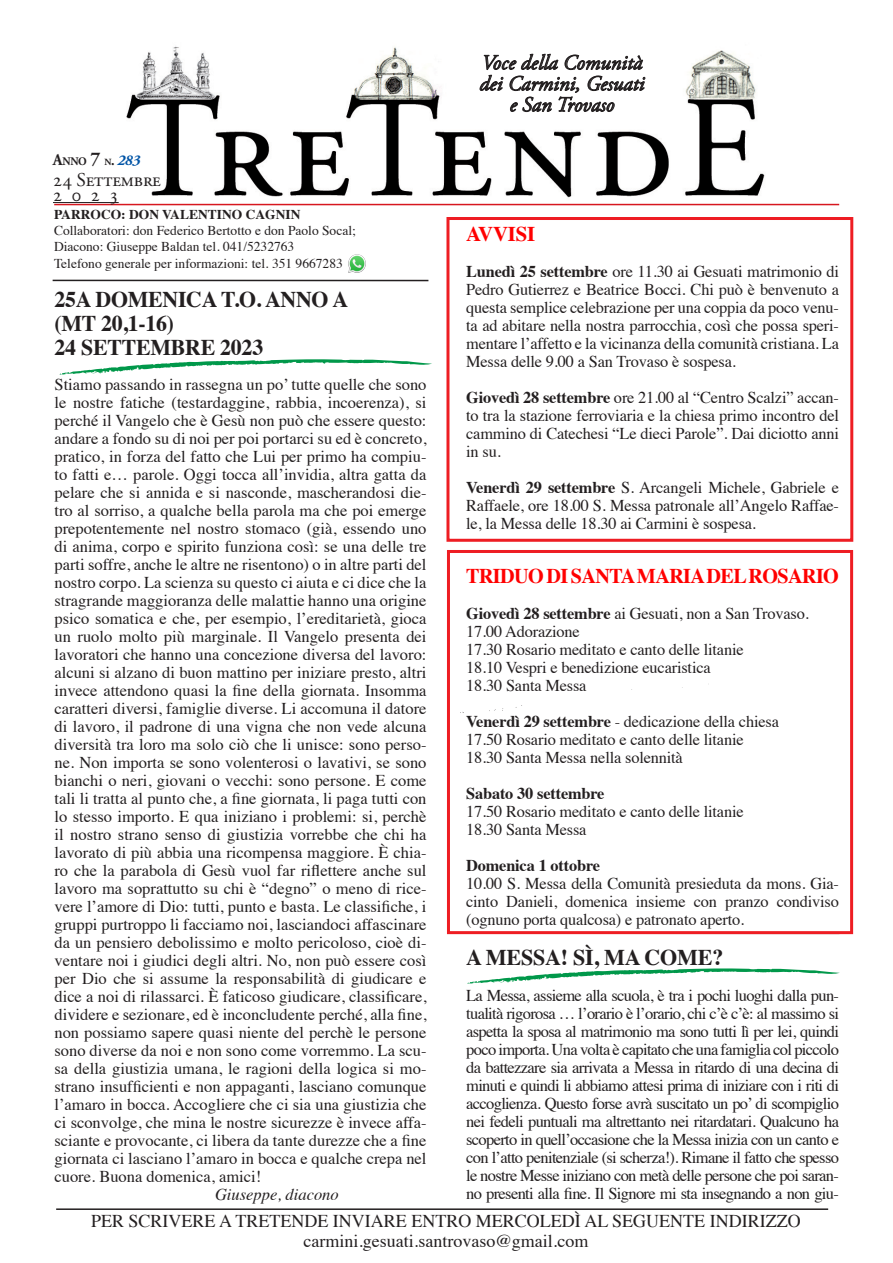
<style>
.page{position:relative;width:893px;height:1263px;background:#fff}
.page>*{position:absolute;margin:0;border:0;box-sizing:border-box;transform-origin:0 0}
.t1{font:700 22.5px "Times";letter-spacing:-.01em;color:#231f20}
.t2{font:italic 21px "Adobe Garamond Pro";color:#231f20}
.t3{font:700 21px "Times";letter-spacing:-.03em;color:#f00;scale:.96 1}
.t4{font:700 21px "Times";letter-spacing:-.03em;color:#f00}
.t5{font:19.5px "Adobe Garamond Pro";letter-spacing:-.01em;color:#231f20}
.t6{font:18px "Times";color:#231f20}
.t7{font:16.5px/18px "Times";letter-spacing:-.01em;color:#231f20;text-align:justify}
.t8{font:700 16.5px "Times";letter-spacing:-.01em;color:#231f20}
.t9{font:italic 16.5px "Times";color:#231f20}
.t10{font:13.5px "Times";color:#231f20}
.t11{font:700 13.5px "Times";color:#231f20}
.t12{font:700 11.55px "Adobe Garamond Pro";color:#231f20;scale:.95 1}
.s1{font-size:16.5px}
.s2{font-size:19.5px}
.s3{font-size:9.45px}
.s4{font-size:13.5px}
.s5{font-style:italic;font-size:15px;color:#0154a6}
.s6{font-weight:700}
</style>
<div class="page">
<div style="left:446px;top:217px;width:407px;height:325px;border:3px solid #ee1d23"></div>
<img style="left:90px;top:46px;width:711px;height:158px">
<hr style="left:54px;top:204px;width:785px;height:1px;background:#d7171f">
<svg style="left:480px;top:54px;width:165px;height:58px"></svg>
<hr style="left:53px;top:202px;width:66px;height:1px;background:#231f20">
<hr style="left:56px;top:1208px;width:772px;height:2px;background:#231f20">
<hr style="left:53px;top:280px;width:375px;height:1px;background:#231f20">
<img style="left:348px;top:254px;width:18px;height:19px">
<svg style="left:59px;top:359px;width:373px;height:16px"></svg>
<svg style="left:467px;top:968px;width:373px;height:16px"></svg>
<div style="left:447px;top:550px;width:406px;height:384px;border:3px solid #ee1d23"></div>
<p class="t12" style="left:53px;top:154px;width:93px"><span class="s1">A</span>NNO <span class="s2">7</span> <span class="s3">N</span><span class="s4">.</span> <span class="s5">283</span></p>
<p class="t5" style="left:53px;top:168px;width:109px">24 Settembre</p>
<p class="t5" style="left:53px;top:183px;width:67px">2 0 2 3</p>
<p class="t11" style="left:54px;top:202px;width:248px">PARROCO: DON VALENTINO CAGNIN</p>
<p class="t10" style="left:54px;top:218px;width:303px">Collaboratori: don Federico Bertotto e don Paolo Socal;</p>
<p class="t10" style="left:54px;top:234px;width:242px">Diacono: Giuseppe Baldan tel. 041/5232763</p>
<p class="t10" style="left:54px;top:250px;width:290px">Telefono generale per informazioni: tel. 351 9667283</p>
<p class="t1" style="left:54px;top:278px;width:295px">25A DOMENICA T.O. ANNO A</p>
<p class="t1" style="left:54px;top:302px;width:121px">(MT 20,1-16)</p>
<p class="t1" style="left:54px;top:326px;width:210px">24 SETTEMBRE 2023</p>
<p class="t7" style="left:54px;top:374px;width:374px">Stiamo passando in rassegna un po’ tutte quelle che sono le nostre fatiche (testardaggine, rabbia, incoerenza), si perché il Vangelo che è Gesù non può che essere questo: andare a fondo su di noi per poi portarci su ed è concreto, pratico, in forza del fatto che Lui per primo ha compiu&shy;to fatti e… parole. Oggi tocca all’invidia, altra gatta da pelare che si annida e si nasconde, mascherandosi die&shy;tro al sorriso, a qualche bella parola ma che poi emerge prepotentemente nel nostro stomaco (già, essendo uno di anima, corpo e spirito funziona così: se una delle tre parti soffre, anche le altre ne risentono) o in altre parti del nostro corpo. La scienza su questo ci aiuta e ci dice che la stragrande maggioranza delle malattie hanno una origine psico somatica e che, per esempio, l’ereditarietà, gioca un ruolo molto più marginale. Il Vangelo presenta dei lavoratori che hanno una concezione diversa del lavoro: alcuni si alzano di buon mattino per iniziare presto, altri invece attendono quasi la fine della giornata. Insomma caratteri diversi, famiglie diverse. Li accomuna il datore di lavoro, il padrone di una vigna che non vede alcuna diversità tra loro ma solo ciò che li unisce: sono perso&shy;ne. Non importa se sono volenterosi o lavativi, se sono bianchi o neri, giovani o vecchi: sono persone. E come tali li tratta al punto che, a fine giornata, li paga tutti con lo stesso importo. E qua iniziano i problemi: si, perchè il nostro strano senso di giustizia vorrebbe che chi ha lavorato di più abbia una ricompensa maggiore. È chia&shy;ro che la parabola di Gesù vuol far riflettere anche sul lavoro ma soprattutto su chi è “degno” o meno di rice&shy;vere l’amore di Dio: tutti, punto e basta. Le classifiche, i gruppi purtroppo li facciamo noi, lasciandoci affascinare da un pensiero debolissimo e molto pericoloso, cioè di&shy;ventare noi i giudici degli altri. No, non può essere così per Dio che si assume la responsabilità di giudicare e dice a noi di rilassarci. È faticoso giudicare, classificare, dividere e sezionare, ed è inconcludente perché, alla fine, non possiamo sapere quasi niente del perchè le persone sono diverse da noi e non sono come vorremmo. La scu&shy;sa della giustizia umana, le ragioni della logica si mo&shy;strano insufficienti e non appaganti, lasciano comunque l’amaro in bocca. Accogliere che ci sia una giustizia che ci sconvolge, che mina le nostre sicurezze è invece affa&shy;sciante e provocante, ci libera da tante durezze che a fine giornata ci lasciano l’amaro in bocca e qualche crepa nel cuore. Buona domenica, amici!</p>
<p class="t9" style="left:215px;top:1180px;width:125px">Giuseppe, diacono</p>
<p class="t2" style="left:482px;top:50px;width:162px">Voce della Comunità</p>
<p class="t2" style="left:479px;top:71px;width:166px">dei Carmini, Gesuati</p>
<p class="t2" style="left:510px;top:92px;width:106px">e San Trovaso</p>
<p class="t4" style="left:466px;top:214px;width:71px">AVVISI</p>
<p class="t7" style="left:466px;top:261px;width:374px"><span class="s6">Lunedì 25 settembre</span> ore 11.30 ai Gesuati matrimonio di Pedro Gutierrez e Beatrice Bocci. Chi può è benvenuto a questa semplice celebrazione per una coppia da poco venu&shy;ta ad abitare nella nostra parrocchia, così che possa speri&shy;mentare l’affetto e la vicinanza della comunità cristiana. La Messa delle 9.00 a San Trovaso è sospesa.</p>
<p class="t7" style="left:466px;top:387px;width:374px"><span class="s6">Giovedì 28 settembre</span> ore 21.00 al “Centro Scalzi” accan&shy;to tra la stazione ferroviaria e la chiesa primo incontro del cammino di Catechesi “Le dieci Parole”. Dai diciotto anni in su.</p>
<p class="t7" style="left:466px;top:477px;width:374px"><span class="s6">Venerdì 29 settembre</span> S. Arcangeli Michele, Gabriele e Raffaele, ore 18.00 S. Messa patronale all’Angelo Raffae&shy;le, la Messa delle 18.30 ai Carmini è sospesa.</p>
<p class="t3" style="left:466px;top:556px;width:390px">TRIDUO DI SANTA MARIA DEL ROSARIO</p>
<p class="t7" style="left:466px;top:603px;width:344px"><span class="s6">Giovedì 28 settembre</span> ai Gesuati, non a San Trovaso.</p>
<p class="t7" style="left:466px;top:621px;width:115px">17.00 Adorazione</p>
<p class="t7" style="left:466px;top:639px;width:279px">17.30 Rosario meditato e canto delle litanie</p>
<p class="t7" style="left:466px;top:657px;width:246px">18.10 Vespri e benedizione eucaristica</p>
<p class="t7" style="left:466px;top:675px;width:122px">18.30 Santa Messa</p>
<p class="t7" style="left:466px;top:711px;width:314px"><span class="s6">Venerdì 29 settembre</span> - dedicazione della chiesa</p>
<p class="t7" style="left:466px;top:729px;width:279px">17.50 Rosario meditato e canto delle litanie</p>
<p class="t7" style="left:466px;top:747px;width:218px">18.30 Santa Messa nella solennità</p>
<p class="t8" style="left:466px;top:777px;width:140px">Sabato 30 settembre</p>
<p class="t7" style="left:466px;top:801px;width:279px">17.50 Rosario meditato e canto delle litanie</p>
<p class="t7" style="left:466px;top:819px;width:122px">18.30 Santa Messa</p>
<p class="t8" style="left:466px;top:849px;width:135px">Domenica 1 ottobre</p>
<p class="t7" style="left:466px;top:873px;width:374px">10.00 S. Messa della Comunità presieduta da mons. Gia&shy;cinto Danieli, domenica insieme con pranzo condiviso (ognuno porta qualcosa) e patronato aperto.</p>
<p class="t1" style="left:466px;top:936px;width:259px">A MESSA! SÌ, MA COME?</p>
<p class="t7" style="left:466px;top:985px;width:374px">La Messa, assieme alla scuola, è tra i pochi luoghi dalla pun&shy;tualità rigorosa … l’orario è l’orario, chi c’è c’è: al massimo si aspetta la sposa al matrimonio ma sono tutti lì per lei, quindi poco importa. Una volta è capitato che una famiglia col piccolo da battezzare sia arrivata a Messa in ritardo di una decina di minuti e quindi li abbiamo attesi prima di iniziare con i riti di accoglienza. Questo forse avrà suscitato un po’ di scompiglio nei fedeli puntuali ma altrettanto nei ritardatari. Qualcuno ha scoperto in quell’occasione che la Messa inizia con un canto e con l’atto penitenziale (si scherza!). Rimane il fatto che spesso le nostre Messe iniziano con metà delle persone che poi saran&shy;no presenti alla fine. Il Signore mi sta insegnando a non giu-</p>
<p class="t6" style="left:91px;top:1204px;width:711px">PER SCRIVERE A TRETENDE INVIARE ENTRO MERCOLEDÌ AL SEGUENTE INDIRIZZO</p>
<p class="t6" style="left:303px;top:1224px;width:287px">carmini.gesuati.santrovaso@gmail.com</p>
</div>
